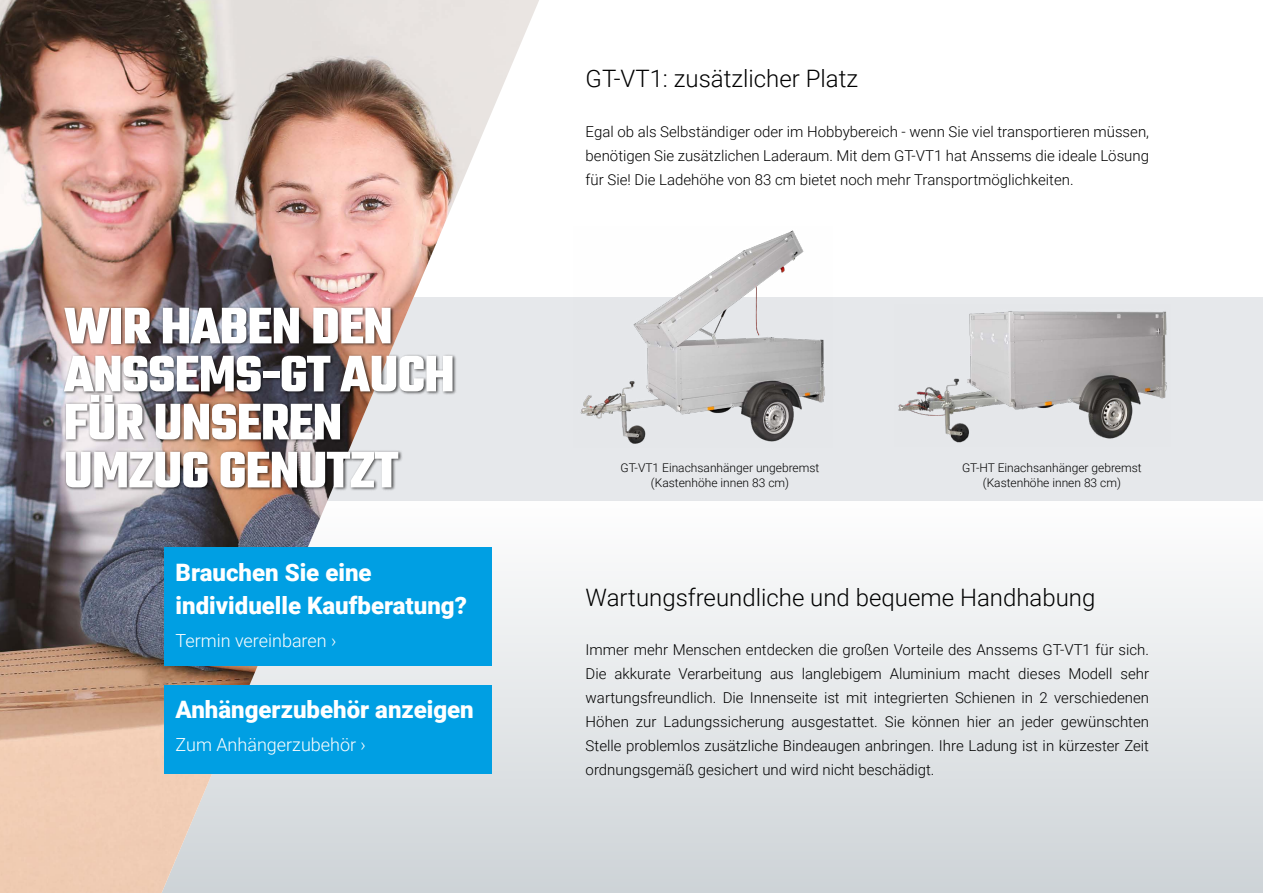
<style>
.page{position:relative;width:1263px;height:893px;background:#fff}
.page>*{position:absolute;margin:0;border:0;box-sizing:border-box;transform-origin:0 0}
.t1{font:700 55.5px/48px "Teko";letter-spacing:-.015em;color:#fff}
.t2{font:900 24px/33px "Roboto";color:#fff}
.t3{font:300 24px "Roboto";color:#000}
.t4{font:300 18px "Roboto";color:#fff}
.t5{font:300 15px/24px "Roboto";color:#000;text-align:justify}
.t6{font:300 12px/15px "Roboto";color:#000;text-align:center}
</style>
<div class="page">
<div style="left:0;top:298px;width:1263px;height:203px;background:#e6e8eb"></div>
<div style="left:0;top:501px;width:1263px;height:392px;background:linear-gradient(to bottom,#fefefe,#cdd3d7)"></div>
<img style="left:0;top:0;width:539px;height:893px">
<div style="left:164px;top:685px;width:327px;height:89px;background:#009fe3"></div>
<div style="left:164px;top:547px;width:327px;height:119px;background:#009fe3"></div>
<div style="left:62px;top:306px;width:394px;height:185px;background:#000;opacity:.7"></div>
<img style="left:574px;top:230px;width:258px;height:214px">
<img style="left:898px;top:311px;width:269px;height:132px">
<h1 class="t1" style="left:64px;top:306px;width:392px">WIR HABEN DEN<br>ANSSEMS-GT AUCH<br>FÜR UNSEREN<br>UMZUG GENUTZT</h1>
<h2 class="t2" style="left:176px;top:555px;width:293px">Brauchen Sie eine individuelle Kaufberatung?</h2>
<p class="t4" style="left:176px;top:628px;width:162px">Termin vereinbaren ›</p>
<h2 class="t2" style="left:176px;top:692px;width:300px">Anhängerzubehör anzeigen</h2>
<p class="t4" style="left:176px;top:732px;width:192px">Zum Anhängerzubehör ›</p>
<h2 class="t3" style="left:586px;top:62px;width:274px">GT-VT1: zusätzlicher Platz</h2>
<p class="t5" style="left:586px;top:119px;width:565px">Egal ob als Selbständiger oder im Hobbybereich - wenn Sie viel transportieren müssen, benötigen Sie zusätzlichen Laderaum. Mit dem GT-VT1 hat Anssems die ideale Lösung für Sie! Die Ladehöhe von 83 cm bietet noch mehr Transportmöglichkeiten.</p>
<p class="t6" style="left:621px;top:460px;width:200px">GT-VT1 Einachsanhänger ungebremst (Kastenhöhe innen 83 cm)</p>
<p class="t6" style="left:962px;top:460px;width:181px">GT-HT Einachsanhänger gebremst (Kastenhöhe innen 83 cm)</p>
<h2 class="t3" style="left:586px;top:580px;width:511px">Wartungsfreundliche und bequeme Handhabung</h2>
<p class="t5" style="left:586px;top:637px;width:565px">Immer mehr Menschen entdecken die großen Vorteile des Anssems GT-VT1 für sich.<br>Die akkurate Verarbeitung aus langlebigem Aluminium macht dieses Modell sehr wartungsfreundlich. Die Innenseite ist mit integrierten Schienen in 2 verschiedenen Höhen zur Ladungssicherung ausgestattet. Sie können hier an jeder gewünschten Stelle problemlos zusätzliche Bindeaugen anbringen. Ihre Ladung ist in kürzester Zeit ordnungsgemäß gesichert und wird nicht beschädigt.</p>
</div>
